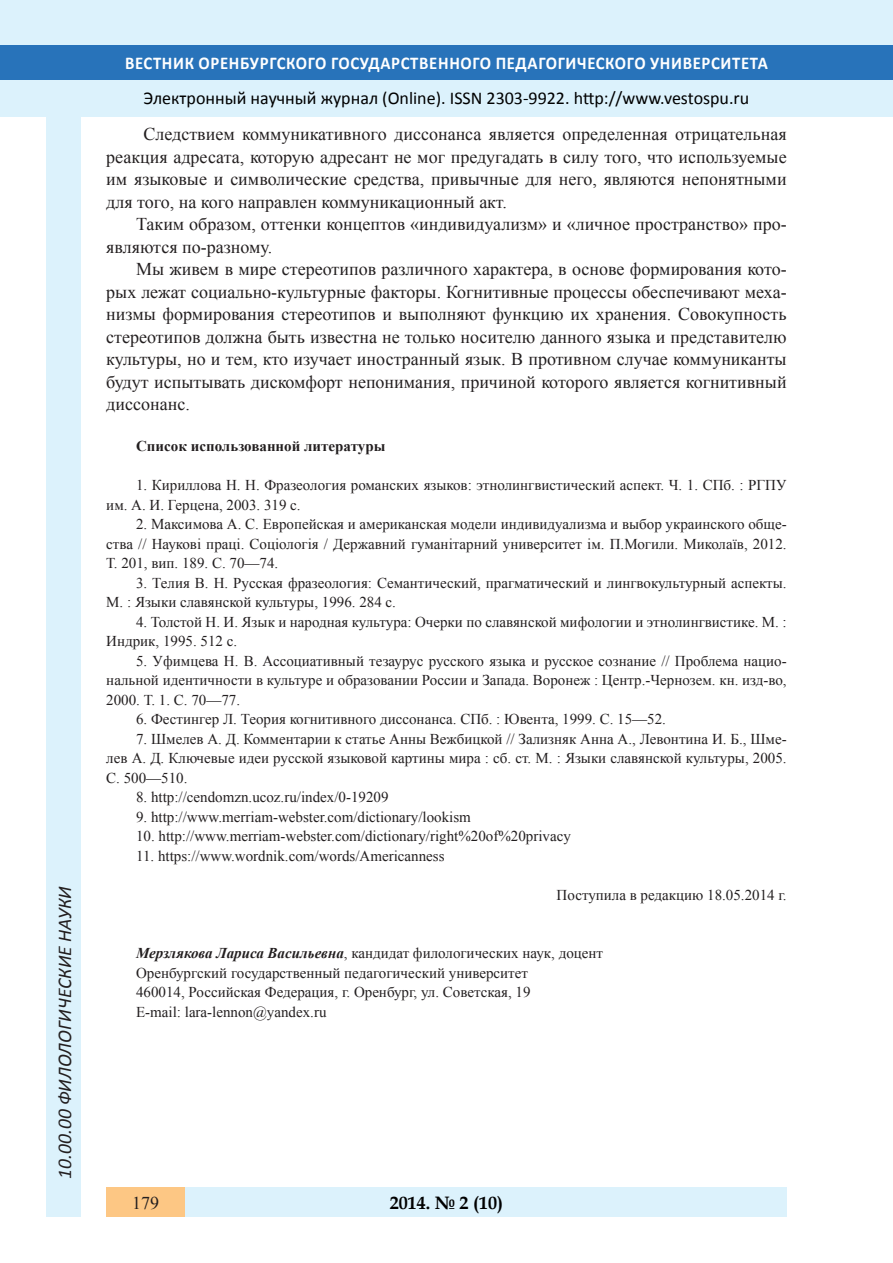
<style>
.page{position:relative;width:893px;height:1263px;background:#fff}
.page>*{position:absolute;margin:0;border:0;box-sizing:border-box;transform-origin:0 0}
.t1{font:italic 19.5px "Calibri";color:#231f20}
.Стиль2{font:18px/22.5px "Times New Roman";color:#231f20;text-align:justify}
.t2{font:18px "Calibri";color:#000}
.t3{font:700 18px "Calibri";letter-spacing:.04em;color:#fff;scale:.93 1}
.t4{font:700 18px "Book Antiqua";color:#000}
.литература{font:15px/19.5px "Times New Roman";color:#231f20}
.литература-2{font:700 15px "Times New Roman";color:#231f20}
.s1{font-weight:700;font-style:italic}
</style>
<div class="page">
<div style="left:0;top:0;width:893px;height:116px;background:#dcf2fc"></div>
<div style="left:0;top:45px;width:893px;height:34px;background:#2873ba"></div>
<div style="left:47px;top:116px;width:34px;height:1101px;background:#dcf2fc"></div>
<div style="left:106px;top:1188px;width:681px;height:29px;background:#dcf2fc"></div>
<div style="left:106px;top:1188px;width:79px;height:29px;background:#fdc784"></div>
<h1 class="t1" style="left:51px;top:1179px;width:294px;rotate:-90deg">10.00.00 ФИЛОЛОГИЧЕСКИЕ НАУКИ</h1>
<p class="t3" style="left:125px;top:50px;width:693px">ВЕСТНИК ОРЕНБУРГСКОГО ГОСУДАРСТВЕННОГО ПЕДАГОГИЧЕСКОГО УНИВЕРСИТЕТА</p>
<p class="t2" style="left:144px;top:85px;width:607px">Электронный научный журнал (Online). ISSN 2303-9922. http://www.vestospu.ru</p>
<p class="Стиль2" style="left:106px;top:122px;width:682px;text-indent:37px">Следствием коммуникативногo диссонанса является определенная отрицательная реакция адресата, которую адресант не мог предугадать в силу того, что используемые им языковые и символические средства, привычные для него, являются непонятными для того, на кого направлен коммуникационный акт.</p>
<p class="Стиль2" style="left:106px;top:212px;width:682px;text-indent:30px">Таким образом, оттенки концептов «индивидуализм» и «личное пространство» про&shy;являются по-разному.</p>
<p class="Стиль2" style="left:106px;top:257px;width:682px;text-indent:30px">Мы живем в мире стереотипов различного характера, в основе формирования кото&shy;рых лежат социально-культурные факторы. Когнитивные процессы обеспечивают меха&shy;низмы формирования стереотипов и выполняют функцию их хранения. Совокупность стереотипов должна быть известна не только носителю данного языка и представителю культуры, но и тем, кто изучает иностранный язык. В противном случае коммуниканты будут испытывать дискомфорт непонимания, причиной которого является когнитивный диссонанс.</p>
<p class="литература-2" style="left:136px;top:435px;width:251px">Список использованной литературы</p>
<p class="литература" style="left:106px;top:475px;width:682px;text-indent:30px">1. Кириллова Н. Н. Фразеология романских языков: этнолингвистический аспект. Ч. 1. СПб. : РГПУ им. А. И. Герцена, 2003. 319 с.</p>
<p class="литература" style="left:106px;top:514px;width:682px;text-align:justify;text-indent:30px">2. Максимова А. С. Европейская и американская модели индивидуализма и выбор украинского обще&shy;ства // Наукові праці. Соціологія / Державний гуманітарний университет ім. П.Могили. Миколаїв, 2012.<br>Т. 201, вип. 189. С. 70—74.</p>
<p class="литература" style="left:106px;top:572px;width:682px;text-indent:30px">3. Телия В. Н. Русская фразеология: Семантический, прагматический и лингвокультурный аспекты.<br>М. : Языки славянской культуры, 1996. 284 с.</p>
<p class="литература" style="left:106px;top:611px;width:682px;text-indent:30px">4. Толстой Н. И. Язык и народная культура: Очерки по славянской мифологии и этнолингвистике. М. :<br>Индрик, 1995. 512 с.</p>
<p class="литература" style="left:106px;top:650px;width:682px;text-align:justify;text-indent:30px">5. Уфимцева Н. В. Ассоциативный тезаурус русского языка и русское сознание // Проблема нацио&shy;нальной идентичности в культуре и образовании России и Запада. Воронеж : Центр.-Чернозем. кн. изд-во, 2000. Т. 1. С. 70—77.</p>
<p class="литература" style="left:136px;top:709px;width:531px">6. Фестингер Л. Теория когнитивного диссонанса. СПб. : Ювента, 1999. С. 15—52.</p>
<p class="литература" style="left:106px;top:728px;width:682px;text-align:justify;text-indent:30px">7. Шмелев А. Д. Комментарии к статье Анны Вежбицкой // Зализняк Анна А., Левонтина И. Б., Шме&shy;лев А. Д. Ключевые идеи русской языковой картины мира : сб. ст. М. : Языки славянской культуры, 2005.<br>С. 500—510.</p>
<p class="литература" style="left:136px;top:787px;width:254px">8. http://cendomzn.ucoz.ru/index/0-19209</p>
<p class="литература" style="left:136px;top:806px;width:336px">9. http://www.merriam-webster.com/dictionary/lookism</p>
<p class="литература" style="left:136px;top:826px;width:436px">10. http://www.merriam-webster.com/dictionary/right%20of%20privacy</p>
<p class="литература" style="left:136px;top:845px;width:310px">11. https://www.wordnik.com/words/Americanness</p>
<p class="литература" style="left:557px;top:884px;width:232px">Поступила в редакцию 18.05.2014 г.</p>
<p class="литература" style="left:136px;top:943px;width:468px"><span class="s1">Мерзлякова Лариса Васильевна</span>, кандидат филологических наук, доцент</p>
<p class="литература" style="left:136px;top:962px;width:393px">Оренбургский государственный педагогический университет</p>
<p class="литература" style="left:136px;top:982px;width:396px">460014, Российская Федерация, г. Оренбург, ул. Советская, 19</p>
<p class="литература" style="left:136px;top:1001px;width:192px">E-mail: lara-lennon@yandex.ru</p>
<p class="Стиль2" style="left:132px;top:1191px;width:28px">179</p>
<p class="t4" style="left:390px;top:1190px;width:115px">2014. № 2 (10)</p>
</div>
